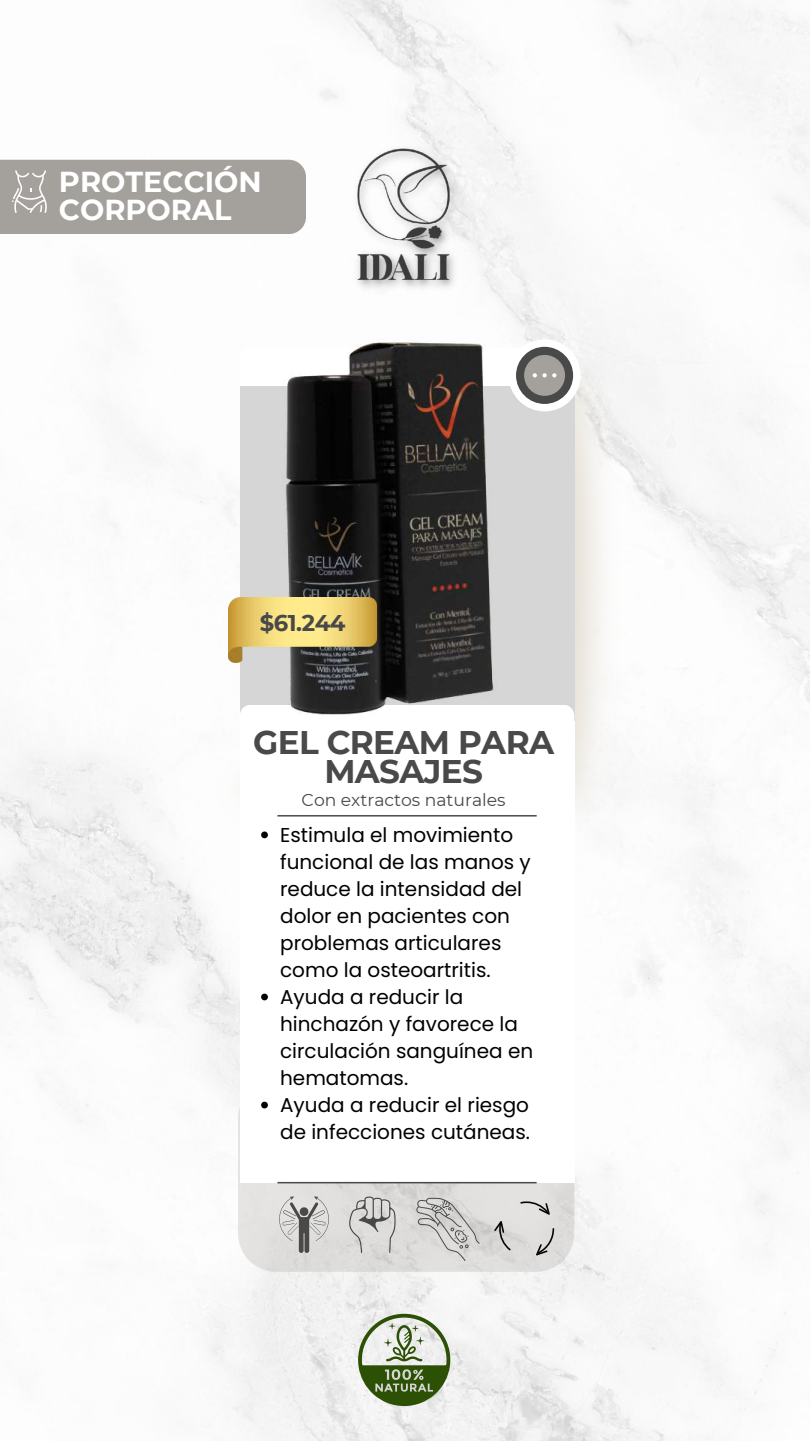
<style>
.page{position:relative;width:810px;height:1441px;background:#fff}
.page>*{position:absolute;margin:0;border:0;box-sizing:border-box;transform-origin:0 0}
.t1{font:700 32.7px/28.9px "Montserrat";letter-spacing:-.02em;color:#494949;text-align:center}
.t2{font:700 28.8px/27.8px "Montserrat";color:#fff}
.t3{font:700 22.7px "Montserrat";color:#494949}
.t4{font:20px/27px "Poppins";color:#000}
.t5{font:17.2px "Montserrat";color:#494949}
</style>
<div class="page">
<img style="left:0;top:0;width:810px;height:1440px">
<img style="left:566px;top:345px;width:53px;height:483px">
<img style="left:218px;top:749px;width:378px;height:79px">
<svg style="left:238px;top:1080px;width:336px;height:191px;background:#dddddb"></svg>
<div style="left:240px;top:373px;width:334px;height:809px;background:#fff"></div>
<div style="left:240px;top:386px;width:334px;height:335px;background:#d6d6d6"></div>
<svg style="left:561px;top:705px;width:13px;height:16px"></svg>
<div style="left:509px;top:339px;width:72px;height:72px;background:#fff;border-radius:50%"></div>
<svg style="left:561px;top:347px;width:13px;height:60px"></svg>
<hr style="left:277px;top:814px;width:260px;height:2px;background:#494949">
<hr style="left:277px;top:1181px;width:260px;height:2px;background:#494949">
<svg style="left:358px;top:1313px;width:92px;height:92px"></svg>
<img style="left:351px;top:141px;width:110px;height:118px">
<img style="left:186px;top:259px;width:375px;height:524px">
<svg style="left:279px;top:1196px;width:50px;height:56px;background:#bdbcbb"></svg>
<svg style="left:349px;top:1196px;width:47px;height:56px;background:#c5c4c3"></svg>
<svg style="left:416px;top:1197px;width:64px;height:63px;background:#c9c9c8"></svg>
<svg style="left:494px;top:1201px;width:60px;height:54px;background:#cecdcc"></svg>
<svg style="left:261px;top:831px;width:7px;height:7px"></svg>
<svg style="left:261px;top:993px;width:7px;height:7px"></svg>
<svg style="left:261px;top:1101px;width:7px;height:7px"></svg>
<div style="left:0;top:160px;width:306px;height:74px;background:#a4a19c"></div>
<img style="left:229px;top:597px;width:147px;height:65px">
<h2 class="t2" style="left:59px;top:168px;width:204px">PROTECCIÓN<br>CORPORAL</h2>
<p class="t3" style="left:260px;top:609px;width:87px">$61.244</p>
<h1 class="t1" style="left:253px;top:727px;width:302px">GEL CREAM PARA<br>MASAJES</h1>
<p class="t5" style="left:302px;top:788px;width:205px">Con extractos naturales</p>
<p class="t4" style="left:280px;top:821px;width:255px">Estimula el movimiento funcional de las manos y reduce la intensidad del dolor en pacientes con problemas articulares como la osteoartritis.<br>Ayuda a reducir la hinchazón y favorece la circulación sanguínea en hematomas.<br>Ayuda a reducir el riesgo de infecciones cutáneas.</p>
</div>
